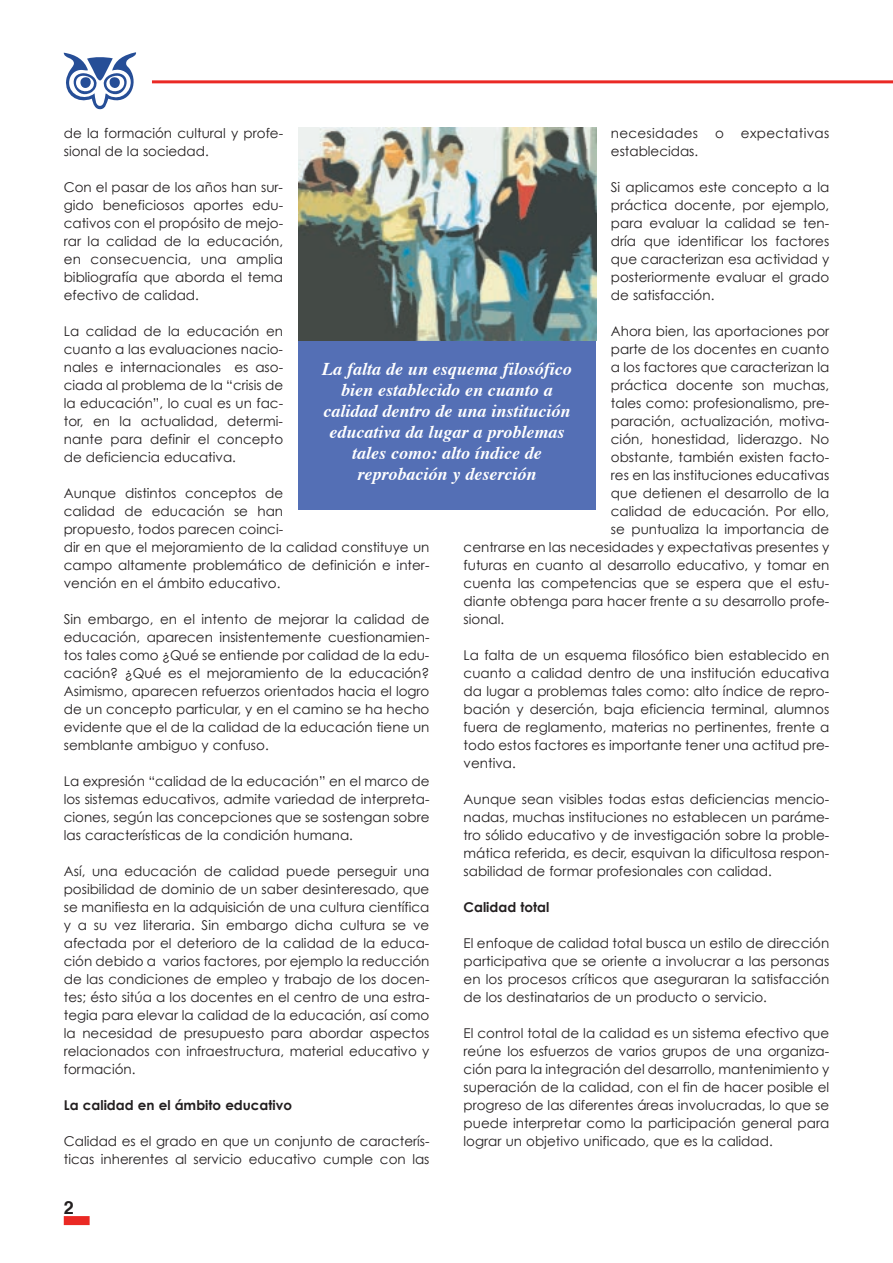
<style>
.page{position:relative;width:893px;height:1263px;background:#fff}
.page>*{position:absolute;margin:0;border:0;box-sizing:border-box;transform-origin:0 0}
.t1{font:italic 700 18px/21px "Times";color:#fff;text-align:center}
.t2{font:700 18px "Helvetica";color:#231f20}
.t3{font:13.5px/18px "Century Gothic";color:#231f20;text-align:justify}
.t4{font:700 13.5px "Century Gothic";color:#231f20}
.t5{font:13.5px "Century Gothic";letter-spacing:.02em;color:#231f20}
</style>
<div class="page">
<svg style="left:64px;top:52px;width:72px;height:57px"></svg>
<hr style="left:152px;top:80px;width:741px;height:3px;background:#ea2924">
<div style="left:64px;top:1216px;width:26px;height:9px;background:#ea2924"></div>
<div style="left:298px;top:128px;width:298px;height:382px;background:#546fb5"></div>
<img style="left:298px;top:128px;width:298px;height:212px">
<p class="t3" style="left:64px;top:123px;width:221px">de la formación cultural y profe&shy;sional de la sociedad.</p>
<p class="t3" style="left:64px;top:177px;width:221px">Con el pasar de los años han sur&shy;gido beneficiosos aportes edu&shy;cativos con el propósito de mejo&shy;rar la calidad de la educación, en consecuencia, una amplia bibliografía que aborda el tema efectivo de calidad.</p>
<p class="t3" style="left:64px;top:321px;width:221px">La calidad de la educación en cuanto a las evaluaciones nacio&shy;nales e internacionales es aso&shy;ciada al problema de la “crisis de la educación”, lo cual es un fac&shy;tor, en la actualidad, determi&shy;nante para definir el concepto de deficiencia educativa.</p>
<p class="t3" style="left:64px;top:483px;width:367px;text-align:left">Aunque distintos conceptos de<br>calidad de educación se han<br>propuesto, todos parecen coinci-<br>dir en que el mejoramiento de la calidad constituye un campo altamente problemático de definición e inter&shy;vención en el ámbito educativo.</p>
<p class="t3" style="left:64px;top:609px;width:367px">Sin embargo, en el intento de mejorar la calidad de educación, aparecen insistentemente cuestionamien&shy;tos tales como ¿Qué se entiende por calidad de la edu&shy;cación? ¿Qué es el mejoramiento de la educación?<br>Asimismo, aparecen refuerzos orientados hacia el logro de un concepto particular, y en el camino se ha hecho evidente que el de la calidad de la educación tiene un semblante ambiguo y confuso.</p>
<p class="t3" style="left:64px;top:771px;width:367px">La expresión “calidad de la educación” en el marco de los sistemas educativos, admite variedad de interpreta&shy;ciones, según las concepciones que se sostengan sobre las características de la condición humana.</p>
<p class="t3" style="left:64px;top:861px;width:367px">Así, una educación de calidad puede perseguir una posibilidad de dominio de un saber desinteresado, que se manifiesta en la adquisición de una cultura científica y a su vez literaria. Sin embargo dicha cultura se ve afectada por el deterioro de la calidad de la educa&shy;ción debido a varios factores, por ejemplo la reducción de las condiciones de empleo y trabajo de los docen&shy;tes; ésto sitúa a los docentes en el centro de una estra&shy;tegia para elevar la calidad de la educación, así como la necesidad de presupuesto para abordar aspectos relacionados con infraestructura, material educativo y formación.</p>
<p class="t4" style="left:64px;top:1096px;width:230px">La calidad en el ámbito educativo</p>
<p class="t3" style="left:64px;top:1131px;width:367px">Calidad es el grado en que un conjunto de caracterís&shy;ticas inherentes al servicio educativo cumple con las</p>
<p class="t5" style="left:611px;top:124px;width:89px">necesidades</p>
<p class="t3" style="left:715px;top:123px;width:10px">o</p>
<p class="t5" style="left:741px;top:124px;width:90px">expectativas</p>
<p class="t3" style="left:611px;top:141px;width:89px">establecidas.</p>
<p class="t3" style="left:611px;top:177px;width:220px">Si aplicamos este concepto a la práctica docente, por ejemplo, para evaluar la calidad se ten&shy;dría que identificar los factores que caracterizan esa actividad y posteriormente evaluar el grado de satisfacción.</p>
<p class="t3" style="left:611px;top:321px;width:220px">Ahora bien, las aportaciones por</p>
<p class="t3" style="left:611px;top:339px;width:220px">parte de los docentes en cuanto</p>
<p class="t3" style="left:611px;top:357px;width:220px">a los factores que caracterizan la</p>
<p class="t3" style="left:611px;top:375px;width:220px">práctica docente son muchas,</p>
<p class="t3" style="left:611px;top:393px;width:220px">tales como: profesionalismo, pre-</p>
<p class="t3" style="left:611px;top:411px;width:220px">paración, actualización, motiva-</p>
<p class="t3" style="left:611px;top:429px;width:220px">ción, honestidad, liderazgo. No</p>
<p class="t3" style="left:611px;top:447px;width:220px">obstante, también existen facto-</p>
<p class="t3" style="left:611px;top:465px;width:220px">res en las instituciones educativas</p>
<p class="t3" style="left:611px;top:483px;width:220px">que detienen el desarrollo de la</p>
<p class="t3" style="left:611px;top:501px;width:220px">calidad de educación. Por ello,</p>
<p class="t3" style="left:611px;top:519px;width:220px">se puntualiza la importancia de</p>
<p class="t3" style="left:464px;top:537px;width:367px">centrarse en las necesidades y expectativas presentes y</p>
<p class="t3" style="left:464px;top:555px;width:367px">futuras en cuanto al desarrollo educativo, y tomar en</p>
<p class="t3" style="left:464px;top:573px;width:367px">cuenta las competencias que se espera que el estu-</p>
<p class="t3" style="left:464px;top:591px;width:367px">diante obtenga para hacer frente a su desarrollo profe-</p>
<p class="t3" style="left:464px;top:609px;width:42px">sional.</p>
<p class="t3" style="left:464px;top:645px;width:367px">La falta de un esquema filosófico bien establecido en cuanto a calidad dentro de una institución educativa da lugar a problemas tales como: alto índice de repro&shy;bación y deserción, baja eficiencia terminal, alumnos fuera de reglamento, materias no pertinentes, frente a todo estos factores es importante tener una actitud pre&shy;ventiva.</p>
<p class="t3" style="left:464px;top:789px;width:367px">Aunque sean visibles todas estas deficiencias mencio&shy;nadas, muchas instituciones no establecen un paráme&shy;tro sólido educativo y de investigación sobre la proble&shy;mática referida, es decir, esquivan la dificultosa respon&shy;sabilidad de formar profesionales con calidad.</p>
<p class="t4" style="left:464px;top:898px;width:87px">Calidad total</p>
<p class="t3" style="left:464px;top:933px;width:367px">El enfoque de calidad total busca un estilo de dirección participativa que se oriente a involucrar a las personas en los procesos críticos que aseguraran la satisfacción de los destinatarios de un producto o servicio.</p>
<p class="t3" style="left:464px;top:1023px;width:367px">El control total de la calidad es un sistema efectivo que reúne los esfuerzos de varios grupos de una organiza&shy;ción para la integración del desarrollo, mantenimiento y superación de la calidad, con el fin de hacer posible el progreso de las diferentes áreas involucradas, lo que se puede interpretar como la participación general para lograr un objetivo unificado, que es la calidad.</p>
<h1 class="t1" style="left:322px;top:360px;width:251px">La falta de un esquema filosófico bien establecido en cuanto a calidad dentro de una institución educativa da lugar a problemas tales como: alto índice de reprobación y deserción</h1>
<h1 class="t2" style="left:64px;top:1200px;width:12px">2</h1>
</div>
